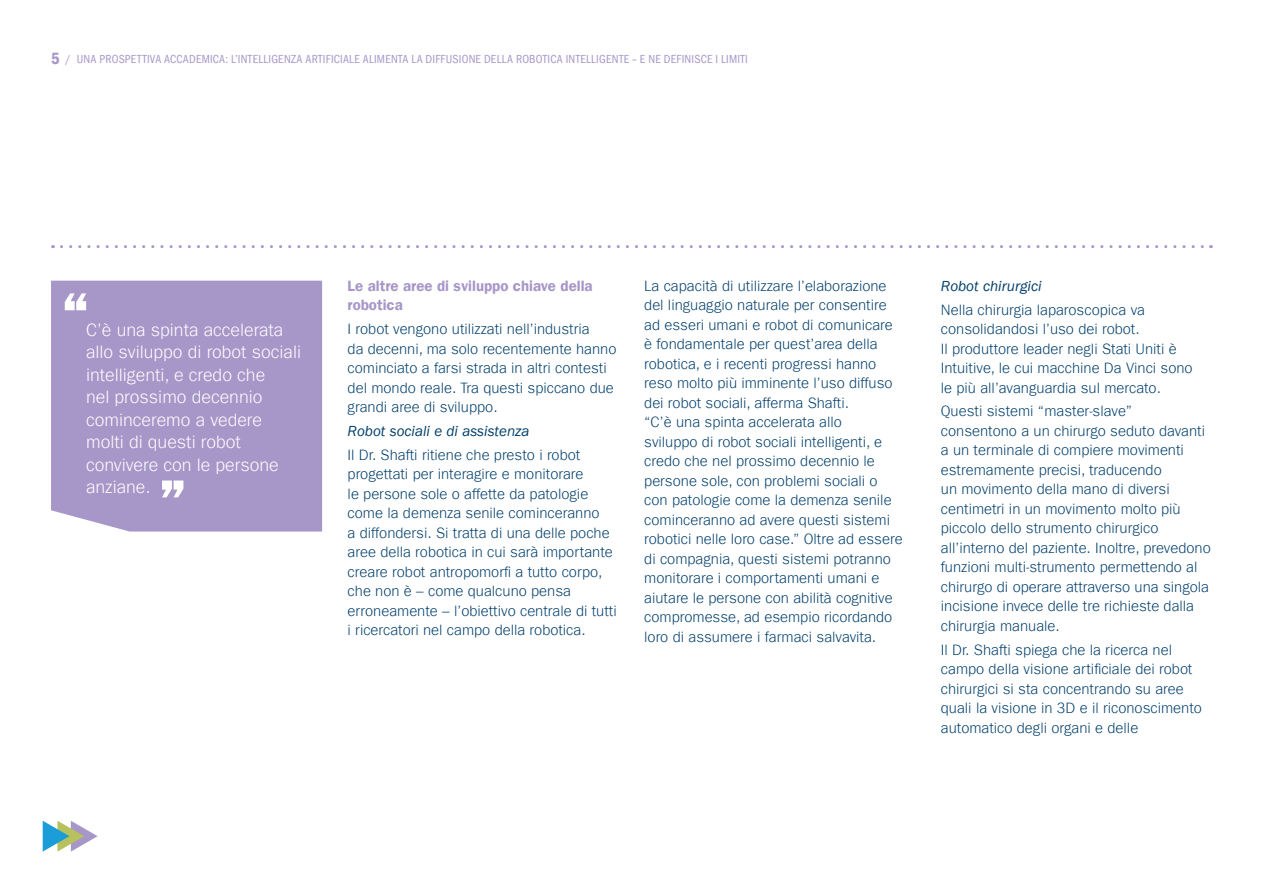
<style>
.page{position:relative;width:1263px;height:893px;background:#fff}
.page>*{position:absolute;margin:0;border:0;box-sizing:border-box;transform-origin:0 0}
.t1{font:57px "ITC Frank Gofor Ameriprise Hvy";color:#fff}
.t2{font:300 18px/22.5px "ITC Frank Gofor Ameriprise";color:#fff}
.t3{font:300 15px/19.5px "ITC Frank Gofor Ameriprise";color:#003e6b}
.t4{font:15px/19.5px "ITC Frank Gofor Ameriprise Dm";color:#a796c8}
.t5{font:italic 15px "ITC Frank Gofor Ameriprise";color:#003e6b}
.t6{font:condensed 12px "ITC Frank Gofor Ameriprise";letter-spacing:.015em;color:#a796c8}
.s1{font-family:"ITC Frank Gofor Ameriprise Dm Cn";font-stretch:normal;font-size:16.8px}
</style>
<div class="page">
<svg style="left:43px;top:821px;width:55px;height:31px"></svg>
<svg style="left:61px;top:245px;width:1150px;height:3px"></svg>
<div style="left:51px;top:281px;width:271px;height:250px;background:#a796c8"></div>
<p class="t6" style="left:51px;top:52px;width:698px"><span class="s1">5</span> / UNA PROSPETTIVA ACCADEMICA: L’INTELLIGENZA ARTIFICIALE ALIMENTA LA DIFFUSIONE DELLA ROBOTICA INTELLIGENTE – E NE DEFINISCE I LIMITI</p>
<h1 class="t1" style="left:61px;top:279px;width:31px">“</h1>
<p class="t2" style="left:86px;top:318px;width:216px">C’è una spinta accelerata allo sviluppo di robot sociali intelligenti, e credo che<br>nel prossimo decennio cominceremo a vedere molti di questi robot convivere con le persone anziane.</p>
<h1 class="t1" style="left:158px;top:467px;width:31px">”</h1>
<p class="t4" style="left:348px;top:276px;width:247px">Le altre aree di sviluppo chiave della robotica</p>
<p class="t3" style="left:348px;top:319px;width:270px">I robot vengono utilizzati nell’industria<br>da decenni, ma solo recentemente hanno cominciato a farsi strada in altri contesti del mondo reale. Tra questi spiccano due grandi aree di sviluppo.</p>
<p class="t5" style="left:348px;top:423px;width:183px">Robot sociali e di assistenza</p>
<p class="t3" style="left:348px;top:445px;width:271px">Il Dr. Shafti ritiene che presto i robot progettati per interagire e monitorare<br>le persone sole o affette da patologie come la demenza senile cominceranno<br>a diffondersi. Si tratta di una delle poche aree della robotica in cui sarà importante creare robot antropomorfi a tutto corpo, che non è – come qualcuno pensa erroneamente – l’obiettivo centrale di tutti i ricercatori nel campo della robotica.</p>
<p class="t3" style="left:644px;top:276px;width:260px">La capacità di utilizzare l’elaborazione del linguaggio naturale per consentire ad esseri umani e robot di comunicare è fondamentale per quest’area della robotica, e i recenti progressi hanno reso molto più imminente l’uso diffuso dei robot sociali, afferma Shafti.<br>“C’è una spinta accelerata allo<br>sviluppo di robot sociali intelligenti, e credo che nel prossimo decennio le persone sole, con problemi sociali o con patologie come la demenza senile cominceranno ad avere questi sistemi robotici nelle loro case.” Oltre ad essere di compagnia, questi sistemi potranno monitorare i comportamenti umani e aiutare le persone con abilità cognitive compromesse, ad esempio ricordando loro di assumere i farmaci salvavita.</p>
<p class="t5" style="left:941px;top:278px;width:102px">Robot chirurgici</p>
<p class="t3" style="left:941px;top:300px;width:253px">Nella chirurgia laparoscopica va consolidandosi l’uso dei robot.<br>Il produttore leader negli Stati Uniti è Intuitive, le cui macchine Da Vinci sono le più all’avanguardia sul mercato.</p>
<p class="t3" style="left:941px;top:402px;width:271px">Questi sistemi “master-slave” consentono a un chirurgo seduto davanti a un terminale di compiere movimenti estremamente precisi, traducendo<br>un movimento della mano di diversi centimetri in un movimento molto più piccolo dello strumento chirurgico all’interno del paziente. Inoltre, prevedono funzioni multi-strumento permettendo al chirurgo di operare attraverso una singola incisione invece delle tre richieste dalla chirurgia manuale.</p>
<p class="t3" style="left:941px;top:640px;width:263px">Il Dr. Shafti spiega che la ricerca nel campo della visione artificiale dei robot chirurgici si sta concentrando su aree quali la visione in 3D e il riconoscimento automatico degli organi e delle</p>
</div>
